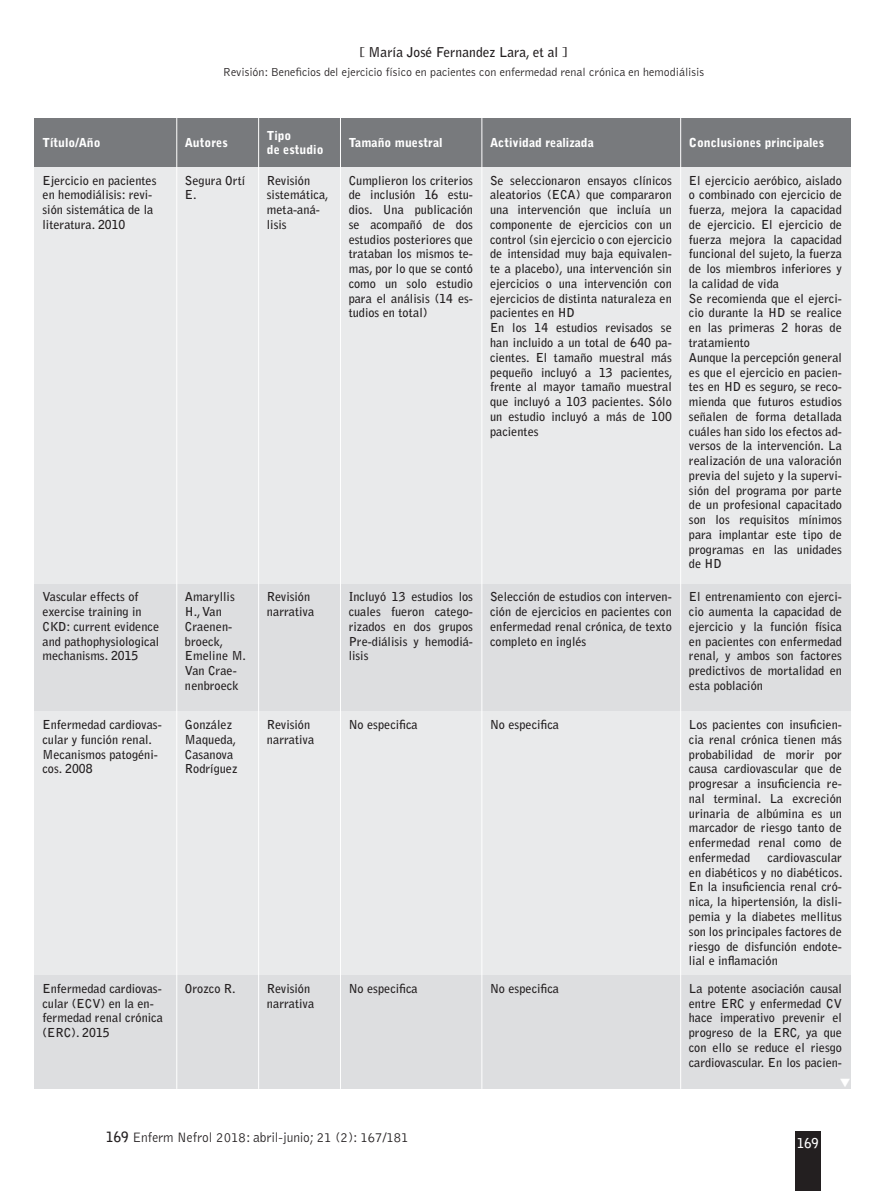
<style>
.page{position:relative;width:893px;height:1191px;background:#fff}
.page>*{position:absolute;margin:0;border:0;box-sizing:border-box;transform-origin:0 0}
.t1{font:300 14.1px "Bell Gothic Std";color:#231f20;scale:.95 1}
.t2{font:700 13.5px "Bell Gothic Std";color:#231f20}
.t3{font:700 13.5px "Bell Gothic Std";color:#fff;scale:.95 1}
.t4{font:700 12.3px/14.7px "Bell Gothic Std";color:#231f20}
.t5{font:900 12.3px "Bell Gothic Std";color:#fff}
._00titularprincipal{font:300 12px "Bell Gothic Std";color:#231f20}
.s1{font-weight:700}
</style>
<div class="page">
<div style="left:795px;top:1131px;width:26px;height:60px;background:#231f20"></div>
<div style="left:34px;top:118px;width:142px;height:49px;background:#787a7d"></div>
<div style="left:34px;top:167px;width:142px;height:416px;background:#e9eaeb"></div>
<div style="left:34px;top:583px;width:142px;height:128px;background:#dddee0"></div>
<div style="left:34px;top:711px;width:142px;height:264px;background:#e9eaeb"></div>
<div style="left:34px;top:975px;width:142px;height:114px;background:#dddee0"></div>
<div style="left:176px;top:118px;width:82px;height:49px;background:#787a7d"></div>
<div style="left:176px;top:167px;width:82px;height:416px;background:#e9eaeb"></div>
<div style="left:176px;top:583px;width:82px;height:128px;background:#dddee0"></div>
<div style="left:176px;top:711px;width:82px;height:264px;background:#e9eaeb"></div>
<div style="left:176px;top:975px;width:82px;height:114px;background:#dddee0"></div>
<div style="left:258px;top:118px;width:82px;height:49px;background:#787a7d"></div>
<div style="left:258px;top:167px;width:82px;height:416px;background:#e9eaeb"></div>
<div style="left:258px;top:583px;width:82px;height:128px;background:#dddee0"></div>
<div style="left:258px;top:711px;width:82px;height:264px;background:#e9eaeb"></div>
<div style="left:258px;top:975px;width:82px;height:114px;background:#dddee0"></div>
<div style="left:340px;top:118px;width:142px;height:49px;background:#787a7d"></div>
<div style="left:482px;top:118px;width:198px;height:49px;background:#787a7d"></div>
<div style="left:680px;top:118px;width:170px;height:49px;background:#787a7d"></div>
<div style="left:340px;top:167px;width:142px;height:416px;background:#e9eaeb"></div>
<div style="left:340px;top:583px;width:142px;height:128px;background:#dddee0"></div>
<div style="left:340px;top:711px;width:142px;height:264px;background:#e9eaeb"></div>
<div style="left:340px;top:975px;width:142px;height:114px;background:#dddee0"></div>
<div style="left:482px;top:167px;width:198px;height:416px;background:#e9eaeb"></div>
<div style="left:482px;top:583px;width:198px;height:128px;background:#dddee0"></div>
<div style="left:482px;top:711px;width:198px;height:264px;background:#e9eaeb"></div>
<div style="left:482px;top:975px;width:198px;height:114px;background:#dddee0"></div>
<div style="left:680px;top:167px;width:170px;height:416px;background:#e9eaeb"></div>
<div style="left:680px;top:583px;width:170px;height:128px;background:#dddee0"></div>
<div style="left:680px;top:711px;width:170px;height:264px;background:#e9eaeb"></div>
<div style="left:680px;top:975px;width:170px;height:114px;background:#dddee0"></div>
<hr style="left:176px;top:118px;width:1px;height:971px;background:#fff">
<hr style="left:258px;top:118px;width:1px;height:971px;background:#fff">
<hr style="left:340px;top:118px;width:1px;height:971px;background:#fff">
<hr style="left:482px;top:118px;width:1px;height:971px;background:#fff">
<hr style="left:680px;top:118px;width:1px;height:971px;background:#fff">
<p class="t5" style="left:43px;top:135px;width:60px">Título/Año</p>
<p class="t4" style="left:43px;top:173px;width:116px">Ejercicio en pacientes en hemodiálisis: revi&shy;sión sistemática de la literatura. 2010</p>
<p class="t4" style="left:43px;top:589px;width:118px">Vascular effects of exercise training in<br>CKD: current evidence and pathophysiological mechanisms. 2015</p>
<p class="t4" style="left:43px;top:717px;width:121px">Enfermedad cardiovas&shy;cular y función renal.<br>Mecanismos patogéni&shy;cos. 2008</p>
<p class="t4" style="left:43px;top:981px;width:122px">Enfermedad cardiovas&shy;cular (ECV) en la en&shy;fermedad renal crónica (ERC). 2015</p>
<p class="t2" style="left:360px;top:44px;width:209px">[ María José Fernandez Lara, et al ]</p>
<p class="_00titularprincipal" style="left:223px;top:66px;width:482px">Revisión: Beneficios del ejercicio físico en pacientes con enfermedad renal crónica en hemodiálisis</p>
<p class="t5" style="left:185px;top:135px;width:44px">Autores</p>
<p class="t4" style="left:185px;top:173px;width:62px">Segura Ortí<br>E.</p>
<p class="t4" style="left:185px;top:589px;width:51px">Amaryllis<br>H., Van<br>Craenen-</p>
<p class="t4" style="left:185px;top:634px;width:40px">broeck,</p>
<p class="t4" style="left:185px;top:648px;width:63px">Emeline M.<br>Van Crae&shy;nenbroeck</p>
<p class="t4" style="left:185px;top:717px;width:54px">González<br>Maqueda,<br>Casanova<br>Rodríguez</p>
<p class="t4" style="left:185px;top:981px;width:52px">Orozco R.</p>
<p class="t5" style="left:267px;top:128px;width:26px">Tipo</p>
<p class="t5" style="left:267px;top:143px;width:58px">de estudio</p>
<p class="t4" style="left:267px;top:173px;width:63px">Revisión sistemática, meta-aná&shy;lisis</p>
<p class="t4" style="left:267px;top:589px;width:49px">Revisión narrativa</p>
<p class="t4" style="left:267px;top:717px;width:49px">Revisión narrativa</p>
<p class="t4" style="left:267px;top:981px;width:49px">Revisión narrativa</p>
<p class="t5" style="left:349px;top:135px;width:95px">Tamaño muestral</p>
<p class="t5" style="left:490px;top:135px;width:105px">Actividad realizada</p>
<p class="t5" style="left:689px;top:135px;width:137px">Conclusiones principales</p>
<p class="t4" style="left:349px;top:173px;width:126px;text-align:justify">Cumplieron los criterios de inclusión 16 estu&shy;dios. Una publicación se acompañó de dos estudios posteriores que trataban los mismos te&shy;mas, por lo que se contó como un solo estudio para el análisis (14 es&shy;tudios en total)</p>
<p class="t4" style="left:490px;top:173px;width:183px;text-align:justify">Se seleccionaron ensayos clínicos aleatorios (ECA) que compararon una intervención que incluía un componente de ejercicios con un control (sin ejercicio o con ejercicio de intensidad muy baja equivalen&shy;te a placebo), una intervención sin ejercicios o una intervención con ejercicios de distinta naturaleza en pacientes en HD</p>
<p class="t4" style="left:490px;top:320px;width:184px;text-align:justify">En los 14 estudios revisados se han incluido a un total de 640 pa&shy;cientes. El tamaño muestral más pequeño incluyó a 13 pacientes, frente al mayor tamaño muestral que incluyó a 103 pacientes. Sólo un estudio incluyó a más de 100 pacientes</p>
<p class="t4" style="left:689px;top:173px;width:155px;text-align:justify">El ejercicio aeróbico, aislado o combinado con ejercicio de fuerza, mejora la capacidad de ejercicio. El ejercicio de fuerza mejora la capacidad funcional del sujeto, la fuerza de los miembros inferiores y la calidad de vida</p>
<p class="t4" style="left:689px;top:291px;width:155px;text-align:justify">Se recomienda que el ejerci&shy;cio durante la HD se realice en las primeras 2 horas de tratamiento</p>
<p class="t4" style="left:689px;top:350px;width:155px;text-align:justify">Aunque la percepción general es que el ejercicio en pacien&shy;tes en HD es seguro, se reco&shy;mienda que futuros estudios señalen de forma detallada cuáles han sido los efectos ad&shy;versos de la intervención. La realización de una valoración previa del sujeto y la supervi&shy;sión del programa por parte de un profesional capacitado son los requisitos mínimos para implantar este tipo de programas en las unidades de HD</p>
<p class="t4" style="left:689px;top:589px;width:155px;text-align:justify">El entrenamiento con ejerci&shy;cio aumenta la capacidad de ejercicio y la función física en pacientes con enfermedad renal, y ambos son factores predictivos de mortalidad en esta población</p>
<p class="t4" style="left:689px;top:717px;width:155px;text-align:justify">Los pacientes con insuficien&shy;cia renal crónica tienen más probabilidad de morir por causa cardiovascular que de progresar a insuficiencia re&shy;nal terminal. La excreción urinaria de albúmina es un marcador de riesgo tanto de enfermedad renal como de enfermedad</p>
<p class="t4" style="left:490px;top:589px;width:183px;text-align:justify">Selección de estudios con interven&shy;ción de ejercicios en pacientes con enfermedad renal crónica, de texto completo en inglés</p>
<p class="t4" style="left:349px;top:589px;width:126px;text-align:justify">Incluyó 13 estudios los cuales fueron catego&shy;rizados en dos grupos Pre-diálisis y hemodiá&shy;lisis</p>
<p class="t4" style="left:349px;top:717px;width:70px">No especifica</p>
<p class="t4" style="left:490px;top:717px;width:70px">No especifica</p>
<p class="t4" style="left:689px;top:850px;width:155px;text-align:justify;text-indent:79px">cardiovascular en diabéticos y no diabéticos.<br>En la insuficiencia renal cró&shy;nica, la hipertensión, la disli&shy;pemia y la diabetes mellitus son los principales factores de riesgo de disfunción endote&shy;lial e inflamación</p>
<p class="t4" style="left:689px;top:981px;width:155px;text-align:justify">La potente asociación causal entre ERC y enfermedad CV hace imperativo prevenir el progreso de la ERC, ya que con ello se reduce el riesgo cardiovascular. En los pacien-</p>
<p class="t4" style="left:349px;top:981px;width:70px">No especifica</p>
<p class="t4" style="left:490px;top:981px;width:70px">No especifica</p>
<p class="t1" style="left:106px;top:1129px;width:320px"><span class="s1">169</span> Enferm Nefrol 2018: abril-junio; 21 (2): 167/181</p>
<p class="t3" style="left:797px;top:1134px;width:24px">169</p>
</div>
